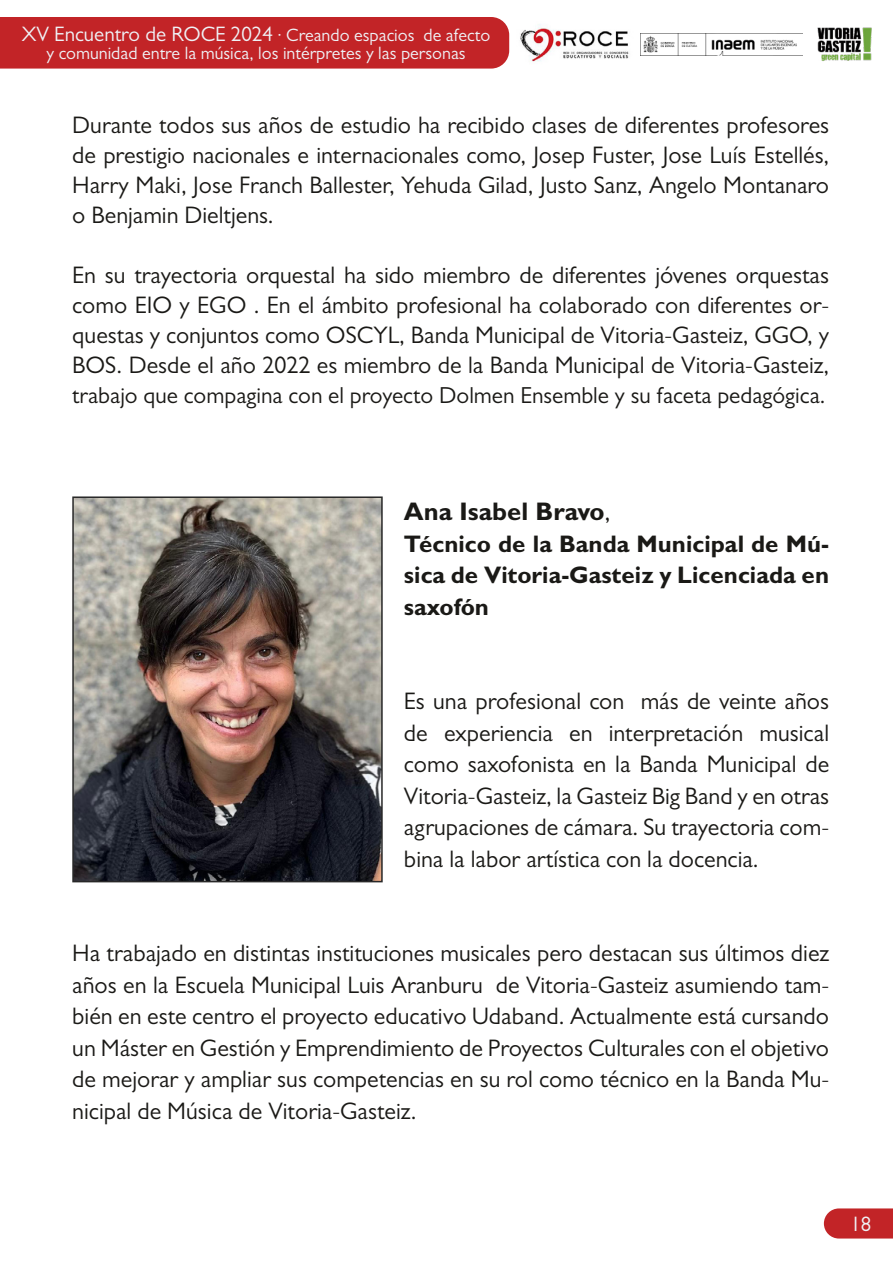
<style>
.page{position:relative;width:893px;height:1263px;background:#fff}
.page>*{position:absolute;margin:0;border:0;box-sizing:border-box;transform-origin:0 0}
.t1{font:700 25.5px "Gill Sans MT Pro";color:#1a1916}
.t2{font:24px/31.5px "Gill Sans MT Pro";color:#1a1916;text-align:justify}
.t3{font:700 24px/31.5px "Gill Sans MT Pro";color:#1a1916;text-align:justify}
.t4{font:23.25px "Gill Sans MT Pro";color:#1a1916}
.t5{font:21px "Gill Sans MT Pro";color:#eff1f5}
.t6{font:18px/18px "Gill Sans MT Pro";color:#eff1f5;text-align:center}
.s1{font-size:21px}
.s2{font-weight:400}
</style>
<div class="page">
<svg style="left:824px;top:1208px;width:69px;height:30px;background:#c53033"></svg>
<div style="left:0;top:17px;width:509px;height:52px;background:#c22427"></div>
<img style="left:641px;top:33px;width:161px;height:22px">
<img style="left:520px;top:24px;width:109px;height:38px">
<img style="left:817px;top:27px;width:55px;height:34px">
<img style="left:75px;top:499px;width:305px;height:380px">
<div style="left:72px;top:496px;width:311px;height:386px;border:2px solid #282828"></div>
<p class="t6" style="left:22px;top:26px;width:470px"><span class="s1">XV Encuentro de ROCE 2024</span> · Creando espacios de afecto y comunidad entre la música, los intérpretes y las personas</p>
<p class="t2" style="left:72px;top:110px;width:758px;line-height:30px">Durante todos sus años de estudio ha recibido clases de diferentes profesores de prestigio nacionales e internacionales como, Josep Fuster, Jose Luís Estellés, Harry Maki, Jose Franch Ballester, Yehuda Gilad, Justo Sanz, Angelo Montanaro o Benjamin Dieltjens.</p>
<p class="t2" style="left:72px;top:260px;width:758px;line-height:30px">En su trayectoria orquestal ha sido miembro de diferentes jóvenes orquestas como EIO y EGO . En el ámbito profesional ha colaborado con diferentes or&shy;questas y conjuntos como OSCYL, Banda Municipal de Vitoria-Gasteiz, GGO, y BOS. Desde el año 2022 es miembro de la Banda Municipal de Vitoria-Gasteiz,</p>
<p class="t4" style="left:72px;top:382px;width:755px">trabajo que compagina con el proyecto Dolmen Ensemble y su faceta pedagógica.</p>
<p class="t1" style="left:404px;top:496px;width:208px">Ana Isabel Bravo<span class="s2">,</span></p>
<p class="t3" style="left:404px;top:527px;width:427px">Técnico de la Banda Municipal de Mú&shy;sica de Vitoria-Gasteiz y Licenciada en saxofón</p>
<p class="t2" style="left:404px;top:685px;width:427px">Es una profesional con más de veinte años de experiencia en interpretación musical como saxofonista en la Banda Municipal de Vitoria-Gasteiz, la Gasteiz Big Band y en otras agrupaciones de cámara. Su trayectoria com&shy;bina la labor artística con la docencia.</p>
<p class="t2" style="left:72px;top:937px;width:758px">Ha trabajado en distintas instituciones musicales pero destacan sus últimos diez años en la Escuela Municipal Luis Aranburu de Vitoria-Gasteiz asumiendo tam&shy;bién en este centro el proyecto educativo Udaband. Actualmente está cursando un Máster en Gestión y Emprendimiento de Proyectos Culturales con el objetivo de mejorar y ampliar sus competencias en su rol como técnico en la Banda Mu&shy;nicipal de Música de Vitoria-Gasteiz.</p>
<p class="t5" style="left:850px;top:1211px;width:22px">18</p>
</div>
